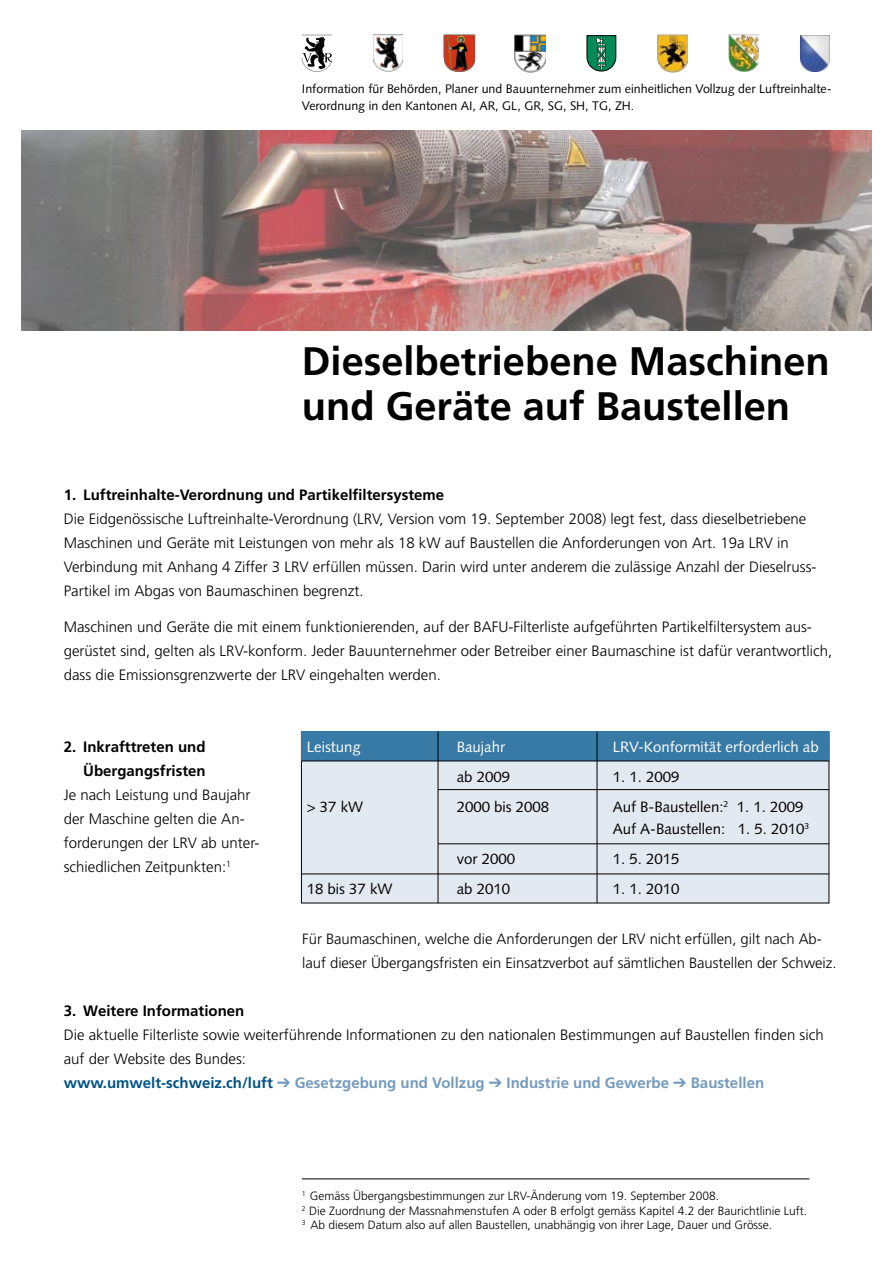
<style>
.page{position:relative;width:893px;height:1263px;background:#fff}
.page>*{position:absolute;margin:0;border:0;box-sizing:border-box;transform-origin:0 0}
.t1{font:700 39.75px/45px "Frutiger CE";color:#000}
.t2{font:300 15px/24px "Frutiger CE";color:#000}
.t3{font:15px/22.5px "Syntax";color:#000}
.t4{font:700 15px/24px "Frutiger CE";color:#000;text-align:right}
.t5{font:15px "Syntax";color:#fff}
.t6{font:300 14.85px/24px "Frutiger CE";letter-spacing:-.005em;color:#000}
.t7{font:12.45px/16.5px "Syntax";color:#000}
.t8{font:300 12px/14.2px "Frutiger CE";color:#000}
.s1{font-weight:700;color:#005286}
.s2{color:#749abd}
.s3{font-weight:700;color:#749abd}
</style>
<div class="page">
<img style="left:302px;top:35px;width:30px;height:37px">
<img style="left:373px;top:34px;width:30px;height:38px">
<img style="left:443px;top:35px;width:32px;height:37px">
<img style="left:515px;top:34px;width:31px;height:39px">
<svg style="left:587px;top:35px;width:29px;height:36px"></svg>
<img style="left:658px;top:35px;width:29px;height:37px">
<img style="left:729px;top:34px;width:30px;height:37px">
<img style="left:801px;top:35px;width:28px;height:36px">
<img style="left:21px;top:130px;width:851px;height:200px">
<div style="left:301px;top:732px;width:528px;height:171px;background:#e3e9f1"></div>
<div style="left:301px;top:732px;width:527px;height:29px;background:#387aa6"></div>
<hr style="left:301px;top:761px;width:528px;height:1px;background:#000">
<hr style="left:438px;top:789px;width:391px;height:1px;background:#000">
<hr style="left:438px;top:843px;width:391px;height:1px;background:#000">
<hr style="left:301px;top:874px;width:528px;height:1px;background:#000">
<hr style="left:438px;top:731px;width:1px;height:172px;background:#000">
<hr style="left:597px;top:732px;width:1px;height:171px;background:#000">
<hr style="left:302px;top:1178px;width:507px;height:1px;background:#000">
<p class="t7" style="left:302px;top:81px;width:531px">Information für Behörden, Planer und Bauunternehmer zum einheitlichen Vollzug der Luftreinhalte-<br>Verordnung in den Kantonen AI, AR, GL, GR, SG, SH, TG, ZH.</p>
<h1 class="t1" style="left:302px;top:338px;width:529px">Dieselbetriebene Maschinen und Geräte auf Baustellen</h1>
<p class="t4" style="left:64px;top:483px;width:382px">1. Luftreinhalte-Verordnung und Partikelfiltersysteme</p>
<p class="t2" style="left:64px;top:507px;width:754px">Die Eidgenössische Luftreinhalte-Verordnung (LRV, Version vom 19. September 2008) legt fest, dass dieselbetriebene Maschinen und Geräte mit Leistungen von mehr als 18 kW auf Baustellen die Anforderungen von Art. 19a LRV in Verbindung mit Anhang 4 Ziffer 3 LRV erfüllen müssen. Darin wird unter anderem die zulässige Anzahl der Dieselruss-Partikel im Abgas von Baumaschinen begrenzt.</p>
<p class="t2" style="left:64px;top:615px;width:770px">Maschinen und Geräte die mit einem funktionierenden, auf der BAFU-Filterliste aufgeführten Partikelfiltersystem aus&shy;gerüstet sind, gelten als LRV-konform. Jeder Bauunternehmer oder Betreiber einer Baumaschine ist dafür verantwortlich, dass die Emissionsgrenzwerte der LRV eingehalten werden.</p>
<p class="t4" style="left:64px;top:735px;width:144px">2. Inkrafttreten und<br>Übergangsfristen</p>
<p class="t2" style="left:64px;top:783px;width:197px">Je nach Leistung und Baujahr der Maschine gelten die An&shy;forderungen der LRV ab unter&shy;schiedlichen Zeitpunkten:<sup>1</sup></p>
<p class="t5" style="left:307px;top:738px;width:56px">Leistung</p>
<p class="t5" style="left:457px;top:738px;width:50px">Baujahr</p>
<p class="t5" style="left:613px;top:738px;width:207px">LRV-Konformität erforderlich ab</p>
<p class="t3" style="left:457px;top:765px;width:55px">ab 2009</p>
<p class="t3" style="left:613px;top:765px;width:68px">1. 1. 2009</p>
<p class="t3" style="left:307px;top:795px;width:58px">&gt; 37 kW</p>
<p class="t3" style="left:457px;top:795px;width:94px">2000 bis 2008</p>
<p class="t3" style="left:613px;top:795px;width:198px">Auf B-Baustellen:<sup>2</sup> 1. 1. 2009<br>Auf A-Baustellen: 1. 5. 2010<sup>3</sup></p>
<p class="t3" style="left:457px;top:848px;width:60px">vor 2000</p>
<p class="t3" style="left:613px;top:848px;width:68px">1. 5. 2015</p>
<p class="t3" style="left:307px;top:878px;width:87px">18 bis 37 kW</p>
<p class="t3" style="left:457px;top:878px;width:55px">ab 2010</p>
<p class="t3" style="left:613px;top:878px;width:68px">1. 1. 2010</p>
<p class="t6" style="left:302px;top:927px;width:536px">Für Baumaschinen, welche die Anforderungen der LRV nicht erfüllen, gilt nach Ab&shy;lauf dieser Übergangsfristen ein Einsatzverbot auf sämtlichen Baustellen der Schweiz.</p>
<p class="t4" style="left:64px;top:999px;width:182px">3. Weitere Informationen</p>
<p class="t2" style="left:64px;top:1023px;width:761px">Die aktuelle Filterliste sowie weiterführende Informationen zu den nationalen Bestimmungen auf Baustellen finden sich auf der Website des Bundes:<br><span class="s1">www.umwelt-schweiz.ch/luft</span> <span class="s2">➔</span> <span class="s3">Gesetzgebung und Vollzug</span> <span class="s2">➔</span> <span class="s3">Industrie und Gewerbe</span> <span class="s2">➔</span> <span class="s3">Baustellen</span></p>
<p class="t8" style="left:302px;top:1189px;width:507px"><sup>1</sup> Gemäss Übergangsbestimmungen zur LRV-Änderung vom 19. September 2008.<br><sup>2</sup> Die Zuordnung der Massnahmenstufen A oder B erfolgt gemäss Kapitel 4.2 der Baurichtlinie Luft.<br><sup>3</sup> Ab diesem Datum also auf allen Baustellen, unabhängig von ihrer Lage, Dauer und Grösse.</p>
</div>
